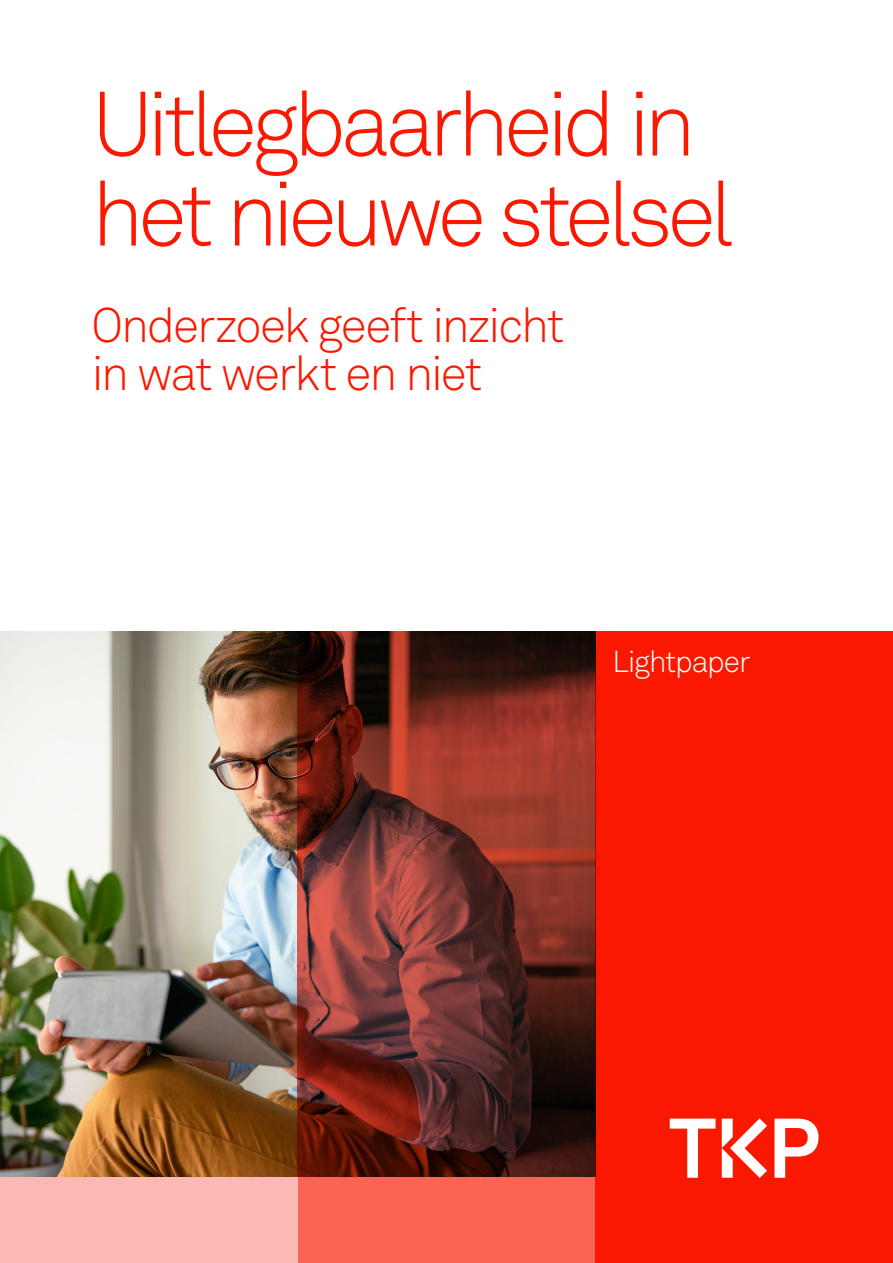
<style>
.page{position:relative;width:893px;height:1263px;background:#fff}
.page>*{position:absolute;margin:0;border:0;box-sizing:border-box;transform-origin:0 0}
.t1{font:300 90px/90px "Akkurat Pro";letter-spacing:-.065em;color:#fa1900}
.t2{font:300 48px/48px "Akkurat Pro";letter-spacing:-.045em;color:#fa1900}
.t3{font:300 30px "Akkurat Pro";letter-spacing:-.035em;color:#fff}
</style>
<div class="page">
<img style="left:0;top:631px;width:298px;height:547px">
<svg style="left:298px;top:631px;width:297px;height:547px"></svg>
<div style="left:595px;top:631px;width:298px;height:632px;background:#fa1900"></div>
<div style="left:298px;top:1178px;width:297px;height:85px;background:#fa6455"></div>
<div style="left:0;top:1178px;width:298px;height:85px;background:#fab9b4"></div>
<svg style="left:670px;top:1118px;width:149px;height:60px"></svg>
<h1 class="t1" style="left:91px;top:79px;width:645px">Uitlegbaarheid in het nieuwe stelsel</h1>
<p class="t2" style="left:91px;top:301px;width:475px">Onderzoek geeft inzicht in wat werkt en niet</p>
<p class="t3" style="left:612px;top:644px;width:140px">Lightpaper</p>
</div>
